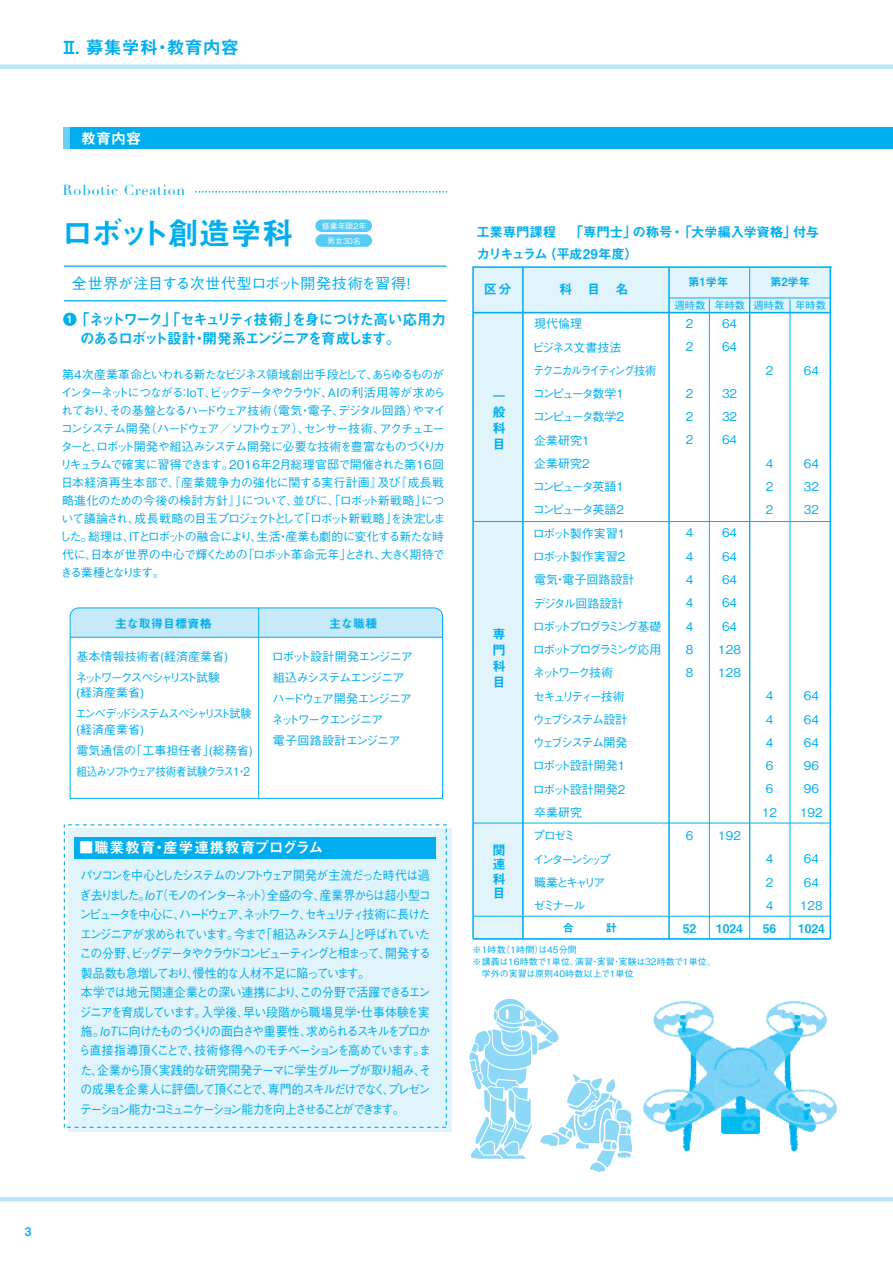
<style>
.page{position:relative;width:893px;height:1263px;background:#fff}
.page>*{position:absolute;margin:0;border:0;box-sizing:border-box;transform-origin:0 0}
.t1{font:31.5px "Midashi Go Pro MB31";letter-spacing:-.07em;color:#00aeef}
.t2{font:18px "Midashi Go Pro MB31";color:#00aeef}
.t3{font:15px/19.5px "Midashi Go Pro MB31";letter-spacing:-.105em;color:#00aeef}
.t4{font:500 15px "Gothic BBB Pro";letter-spacing:-.025em;color:#00aeef}
.t5{font:15px "Midashi Go Pro MB31";letter-spacing:.015em;color:#fff}
.t6{font:14.25px "Didot";letter-spacing:.06em;color:#00aeef}
.t7{font:13.5px "Midashi Go Pro MB31";letter-spacing:-.02em;color:#00aeef}
.t8{font:13.5px "Midashi Go Pro MB31";letter-spacing:-.08em;color:#00aeef}
.t9{font:13.2px/15.9px "Midashi Go Pro MB31";color:#00aeef;text-align:justify}
.t10{font:700 13.2px "Futo Go B101 Pro";color:#00aeef}
.t11{font:500 12.75px/19.5px "Gothic BBB Pro";letter-spacing:-.115em;color:#00aeef;scale:.93 1}
.t12{font:500 12px/23.2px "Gothic BBB Pro";letter-spacing:-.085em;color:#00aeef;text-align:justify}
.t13{font:500 12px/23.2px "Gothic BBB Pro";letter-spacing:-.14em;color:#00aeef}
.t14{font:500 12px/23.2px "Gothic BBB Pro";color:#00aeef;text-align:center}
.t15{font:12px "Midashi Go Pro MB31";color:#00aeef}
.t16{font:11.4px "Midashi Go Pro MB31";color:#00aeef}
.t17{font:11.25px "Midashi Go Pro MB31";color:#00aeef}
.t18{font:500 10.2px "Gothic BBB Pro";color:#00aeef}
.t19{font:500 9px/12px "Gothic BBB Pro";letter-spacing:.02em;color:#00aeef}
.t20{font:500 7.8px/14.9px "Gothic BBB Pro";color:#fff;text-align:center}
.s1{font-size:10.5px;color:#fff}
.s2{font-family:"Koz Go Pr 6 N"}
</style>
<div class="page">
<div style="left:68px;top:828px;width:383px;height:304px;background:#e1f4fc"></div>
<svg style="left:64px;top:824px;width:383px;height:304px"></svg>
<div style="left:64px;top:128px;width:829px;height:21px;background:#00aeef"></div>
<div style="left:64px;top:128px;width:6px;height:21px;background:#6bcff6"></div>
<div style="left:315px;top:220px;width:57px;height:12px;background:#56cbf5;border-radius:6px"></div>
<div style="left:315px;top:234px;width:57px;height:13px;background:#56cbf5;border-radius:6px"></div>
<svg style="left:196px;top:191px;width:250px;height:2px"></svg>
<hr style="left:64px;top:265px;width:382px;height:2px;background:#00aeef">
<hr style="left:64px;top:300px;width:382px;height:1px;background:#00aeef">
<svg style="left:69px;top:607px;width:374px;height:192px"></svg>
<hr style="left:258px;top:608px;width:1px;height:190px;background:#00aeef">
<hr style="left:70px;top:637px;width:373px;height:1px;background:#00aeef">
<svg style="left:472px;top:266px;width:360px;height:674px"></svg>
<hr style="left:522px;top:267px;width:2px;height:672px;background:#00aeef">
<hr style="left:668px;top:267px;width:2px;height:672px;background:#00aeef">
<hr style="left:473px;top:521px;width:357px;height:1px;background:#00aeef">
<hr style="left:473px;top:823px;width:357px;height:1px;background:#00aeef">
<hr style="left:473px;top:916px;width:357px;height:1px;background:#00aeef">
<hr style="left:473px;top:938px;width:357px;height:2px;background:#00aeef">
<hr style="left:473px;top:312px;width:357px;height:1px;background:#00aeef">
<hr style="left:669px;top:298px;width:161px;height:1px;background:#00aeef">
<hr style="left:709px;top:299px;width:1px;height:640px;background:#00aeef">
<hr style="left:749px;top:267px;width:1px;height:672px;background:#00aeef">
<hr style="left:790px;top:299px;width:1px;height:640px;background:#00aeef">
<hr style="left:829px;top:267px;width:2px;height:672px;background:#00aeef">
<img style="left:643px;top:1001px;width:194px;height:151px">
<hr style="left:0;top:1197px;width:893px;height:4px;background:#b9e5fa">
<hr style="left:0;top:65px;width:893px;height:4px;background:#b9e5fa">
<svg style="left:463px;top:763px;width:100px;height:439px"></svg>
<svg style="left:469px;top:977px;width:169px;height:225px"></svg>
<div style="left:74px;top:837px;width:362px;height:21px;background:#00aeef"></div>
<h2 class="t2" style="left:60px;top:33px;width:180px">Ⅱ. 募集学科・教育内容</h2>
<p class="t5" style="left:81px;top:126px;width:61px">教育内容</p>
<p class="t6" style="left:62px;top:181px;width:124px">Robotic Creation</p>
<h1 class="t1" style="left:62px;top:208px;width:233px">ロボット創造学科</h1>
<p class="t20" style="left:322px;top:217px;width:46px">修業年限2年男女30名</p>
<p class="t4" style="left:72px;top:272px;width:346px">全世界が注目する次世代型ロボット開発技術を習得！</p>
<p class="t3" style="left:80px;top:307px;width:368px;text-indent:-18px">●<span class="s1">1</span> 「ネットワーク」「セキュリティ技術」を身につけた高い応用力のあるロボット設計・開発系エンジニアを育成します。</p>
<p class="t12" style="left:59px;top:364px;width:388px;line-height:18px;text-align:left">第4次産業革命といわれる新たなビジネス領域創出手段として、あらゆるものがインターネットにつながる：IoT、ビックデータやクラウド、AIの利活用等が求められており、その基盤となるハードウェア技術（電気・電子、デジタル回路）やマイコンシステム開発（ハードウェア／ソフトウェア）、センサー技術、アクチュエーターと、ロボット開発や組込みシステム開発に必要な技術を豊富なものづくりカリキュラムで確実に習得できます。2016年2月総理官邸で開催された第16回日本経済再生本部で、『産業競争力の強化に関する実行計画』及び『成長戦略進化のための今後の検討方針』」について、並びに、「ロボット新戦略」について議論され、成長戦略の目玉プロジェクトとして「ロボット新戦略」を決定しました。総理は、ITとロボットの融合により、生活・産業も劇的に変化する新たな時代に、日本が世界の中心で輝くための「ロボット革命元年」とされ、大きく期待できる業種となります。</p>
<p class="t15" style="left:115px;top:613px;width:98px">主な取得目標資格</p>
<p class="t12" style="left:76px;top:644px;width:154px;line-height:21px">基本情報技術者(経済産業省)ネットワークスペシャリスト試験</p>
<p class="t13" style="left:76px;top:680px;width:178px;line-height:21px">(経済産業省)<br>エンベデッドシステムスペシャリスト試験</p>
<p class="t14" style="left:76px;top:718px;width:178px;line-height:21px;text-align:left">(経済産業省)<br>電気通信の「工事担任者」(総務省)組込みソフトウェア技術者試験クラス1・2</p>
<p class="t15" style="left:329px;top:613px;width:50px">主な職種</p>
<p class="t12" style="left:272px;top:644px;width:143px;line-height:21px;text-align:left">ロボット設計開発エンジニア組込みシステムエンジニアハードウェア開発エンジニアネットワークエンジニア<br>電子回路設計エンジニア</p>
<p class="t5" style="left:79px;top:836px;width:246px"><span class="s2">■</span>職業教育・産学連携教育プログラム</p>
<p class="t11" style="left:79px;top:864px;width:380px">パソコンを中心としたシステムのソフトウェア開発が主流だった時代は過ぎ去りました。IoT（モノのインターネット）全盛の今、産業界からは超小型コンピュータを中心に、ハードウェア、ネットワーク、セキュリティ技術に長けたエンジニアが求められています。今まで「組込みシステム」と呼ばれていたこの分野、ビッグデータやクラウドコンピューティングと相まって、開発する製品数も急増しており、慢性的な人材不足に陥っています。<br>本学では地元関連企業との深い連携により、この分野で活躍できるエンジニアを育成しています。入学後、早い段階から職場見学・仕事体験を実施。IoTに向けたものづくりの面白さや重要性、求められるスキルをプロから直接指導頂くことで、技術修得へのモチベーションを高めています。また、企業から頂く実践的な研究開発テーマに学生グループが取り組み、その成果を企業人に評価して頂くことで、専門的スキルだけでなく、プレゼンテーション能力・コミュニケーション能力を向上させることができます。</p>
<p class="t7" style="left:476px;top:221px;width:344px">工業専門課程　「専門士」の称号・「大学編入学資格」付与</p>
<p class="t8" style="left:476px;top:243px;width:163px">カリキュラム（平成29年度）</p>
<p class="t9" style="left:484px;top:280px;width:29px">区分</p>
<p class="t9" style="left:559px;top:280px;width:71px">科　目　名</p>
<p class="t16" style="left:688px;top:273px;width:42px">第1学年</p>
<p class="t16" style="left:770px;top:273px;width:42px">第2学年</p>
<p class="t18" style="left:675px;top:297px;width:153px">週時数 年時数 週時数 年時数</p>
<p class="t10" style="left:492px;top:386px;width:14px">一</p>
<p class="t9" style="left:492px;top:403px;width:14px">般科目</p>
<p class="t9" style="left:492px;top:625px;width:14px">専門科目</p>
<p class="t9" style="left:492px;top:841px;width:14px;line-height:14.5px">関連科目</p>
<p class="t13" style="left:533px;top:311px;width:130px">現代倫理<br>ビジネス文書技法<br>テクニカルライティング技術コンピュータ数学 1<br>コンピュータ数学2<br>企業研究1<br>企業研究2<br>コンピュータ英語 1<br>コンピュータ英語2<br>ロボット製作実習1<br>ロボット製作実習2<br>電気・電子回路設計<br>デジタル回路設計<br>ロボットプログラミング基礎ロボットプログラミング応用ネットワーク技術<br>セキュリティー技術<br>ウェブシステム設計<br>ウェブシステム開発<br>ロボット設計開発1<br>ロボット設計開発2<br>卒業研究<br>プロゼミ<br>インターンシップ<br>職業とキャリア<br>ゼミナール</p>
<p class="t12" style="left:686px;top:310px;width:9px">2<br>2</p>
<p class="t12" style="left:686px;top:380px;width:9px">2<br>2<br>2</p>
<p class="t12" style="left:686px;top:520px;width:9px">4<br>4<br>4<br>4<br>4<br>8<br>8</p>
<p class="t12" style="left:686px;top:822px;width:9px">6</p>
<p class="t12" style="left:722px;top:310px;width:17px">64<br>64</p>
<p class="t12" style="left:722px;top:380px;width:17px">32<br>32<br>64</p>
<p class="t14" style="left:718px;top:520px;width:24px">64<br>64<br>64<br>64<br>64<br>128<br>128</p>
<p class="t12" style="left:718px;top:822px;width:24px">192</p>
<p class="t17" style="left:563px;top:918px;width:13px">合</p>
<p class="t17" style="left:606px;top:918px;width:13px">計</p>
<p class="t15" style="left:683px;top:919px;width:15px">52</p>
<p class="t15" style="left:716px;top:919px;width:28px">1024</p>
<p class="t19" style="left:473px;top:942px;width:245px">※1時数（1時間）は45分間<br>※講義は16時数で1単位、演習・実習・実験は32時数で1単位、　学外の実習は原則40時数以上で1単位</p>
<p class="t12" style="left:766px;top:357px;width:9px">2</p>
<p class="t12" style="left:766px;top:450px;width:9px">4<br>2<br>2</p>
<p class="t12" style="left:762px;top:683px;width:17px;text-align:center">4<br>4<br>4<br>6<br>6<br>12</p>
<p class="t12" style="left:766px;top:846px;width:9px">4<br>2<br>4</p>
<p class="t15" style="left:763px;top:919px;width:15px">56</p>
<p class="t12" style="left:804px;top:357px;width:17px">64</p>
<p class="t12" style="left:804px;top:450px;width:17px">64<br>32<br>32</p>
<p class="t14" style="left:800px;top:683px;width:24px">64<br>64<br>64<br>96<br>96<br>192</p>
<p class="t12" style="left:800px;top:846px;width:24px;text-align:center">64<br>64<br>128</p>
<p class="t15" style="left:798px;top:919px;width:28px">1024</p>
<p class="t15" style="left:25px;top:1222px;width:8px">3</p>
</div>
